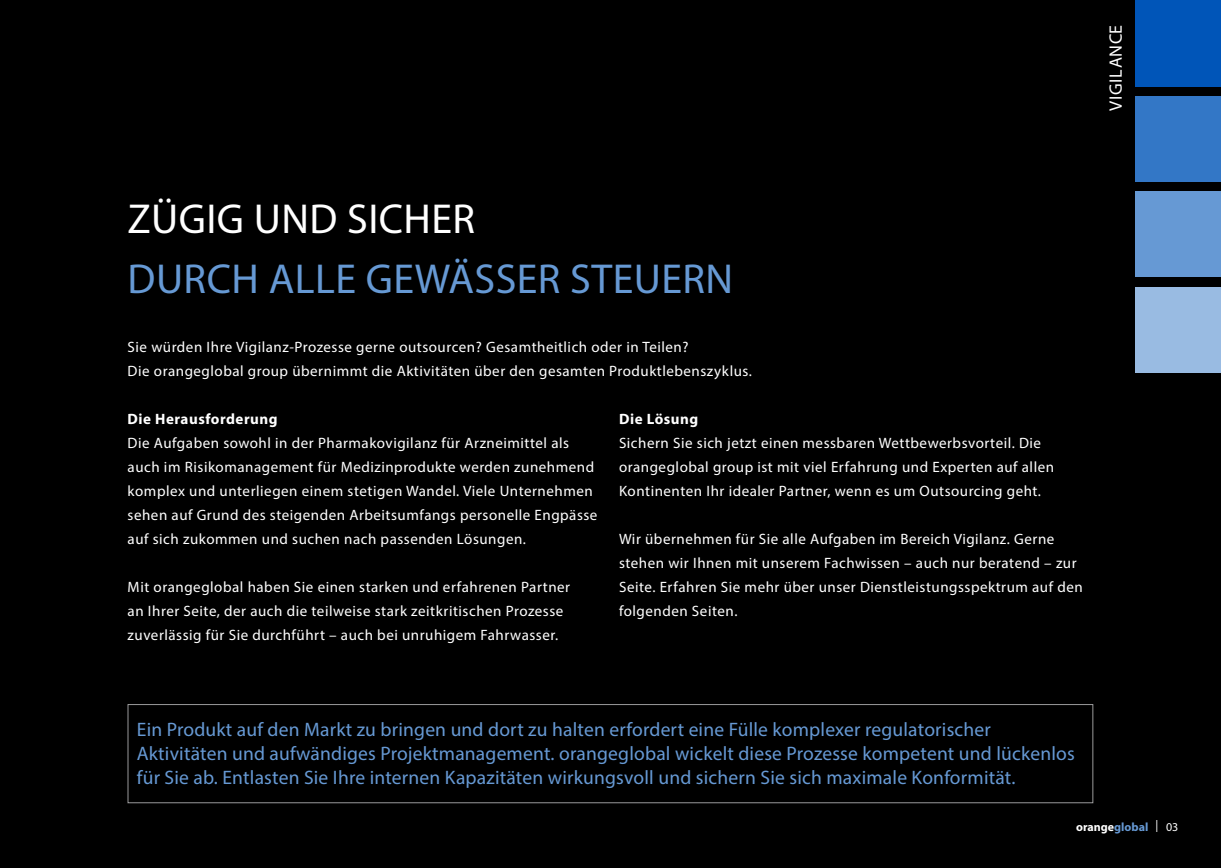
<style>
.page{position:relative;width:1221px;height:868px;background:#fff}
.page>*{position:absolute;margin:0;border:0;box-sizing:border-box;transform-origin:0 0}
.t1{font:42px "Myriad Pro";letter-spacing:.01em;color:#6699d4}
.t2{font:42px "Myriad Pro";letter-spacing:.01em;color:#fff}
.t3{font:19.5px/24px "Myriad Pro";letter-spacing:.01em;color:#6699d4}
.t4{font:18px "Myriad Pro";letter-spacing:.035em;color:#fff}
.t5{font:15px/24px "Myriad Pro";letter-spacing:.035em;color:#fff}
.t6{font:700 15px "Myriad Pro";letter-spacing:.035em;color:#fff}
.t7{font:700 12px "Myriad Pro";color:#fff}
.s1{color:#6699d4}
.s2{font-weight:400}
</style>
<div class="page">
<div style="left:0;top:0;width:1220px;height:867px;background:#000"></div>
<div style="left:128px;top:704px;width:965px;height:99px;border:1px solid #9a9a9b"></div>
<div style="left:1135px;top:0;width:85px;height:87px;background:#0055b8"></div>
<div style="left:1135px;top:97px;width:85px;height:85px;background:#3377c6"></div>
<div style="left:1135px;top:192px;width:85px;height:85px;background:#6699d4"></div>
<div style="left:1135px;top:287px;width:85px;height:85px;background:#99bbe2"></div>
<p class="t4" style="left:1104px;top:111px;width:88px;rotate:-90deg">VIGILANCE</p>
<h1 class="t2" style="left:128px;top:193px;width:349px">ZÜGIG UND SICHER</h1>
<h1 class="t1" style="left:128px;top:253px;width:607px">DURCH ALLE GEWÄSSER STEUERN</h1>
<p class="t5" style="left:128px;top:335px;width:625px">Sie würden Ihre Vigilanz-Prozesse gerne outsourcen? Gesamtheitlich oder in Teilen?<br>Die orangeglobal group übernimmt die Aktivitäten über den gesamten Produktlebenszyklus.</p>
<p class="t6" style="left:128px;top:409px;width:151px">Die Herausforderung</p>
<p class="t5" style="left:128px;top:431px;width:471px">Die Aufgaben sowohl in der Pharmakovigilanz für Arzneimittel als auch im Risikomanagement für Medizinprodukte werden zunehmend komplex und unterliegen einem stetigen Wandel. Viele Unternehmen sehen auf Grund des steigenden Arbeitsumfangs personelle Engpässe auf sich zukommen und suchen nach passenden Lösungen.</p>
<p class="t5" style="left:128px;top:575px;width:444px">Mit orangeglobal haben Sie einen starken und erfahrenen Partner an Ihrer Seite, der auch die teilweise stark zeitkritischen Prozesse zuverlässig für Sie durchführt – auch bei unruhigem Fahrwasser.</p>
<p class="t6" style="left:619px;top:409px;width:81px">Die Lösung</p>
<p class="t5" style="left:619px;top:431px;width:436px">Sichern Sie sich jetzt einen messbaren Wettbewerbsvorteil. Die orangeglobal group ist mit viel Erfahrung und Experten auf allen<br>Kontinenten Ihr idealer Partner, wenn es um Outsourcing geht.</p>
<p class="t5" style="left:619px;top:527px;width:465px">Wir übernehmen für Sie alle Aufgaben im Bereich Vigilanz. Gerne stehen wir Ihnen mit unserem Fachwissen – auch nur beratend – zur Seite. Erfahren Sie mehr über unser Dienstleistungsspektrum auf den folgenden Seiten.</p>
<p class="t3" style="left:137px;top:717px;width:939px">Ein Produkt auf den Markt zu bringen und dort zu halten erfordert eine Fülle komplexer regulatorischer<br>Aktivitäten und aufwändiges Projektmanagement. orangeglobal wickelt diese Prozesse kompetent und lückenlos für Sie ab. Entlasten Sie Ihre internen Kapazitäten wirkungsvoll und sichern Sie sich maximale Konformität.</p>
<p class="t7" style="left:1076px;top:818px;width:104px">orange<span class="s1">global</span> <span class="s2">| 03</span></p>
</div>
